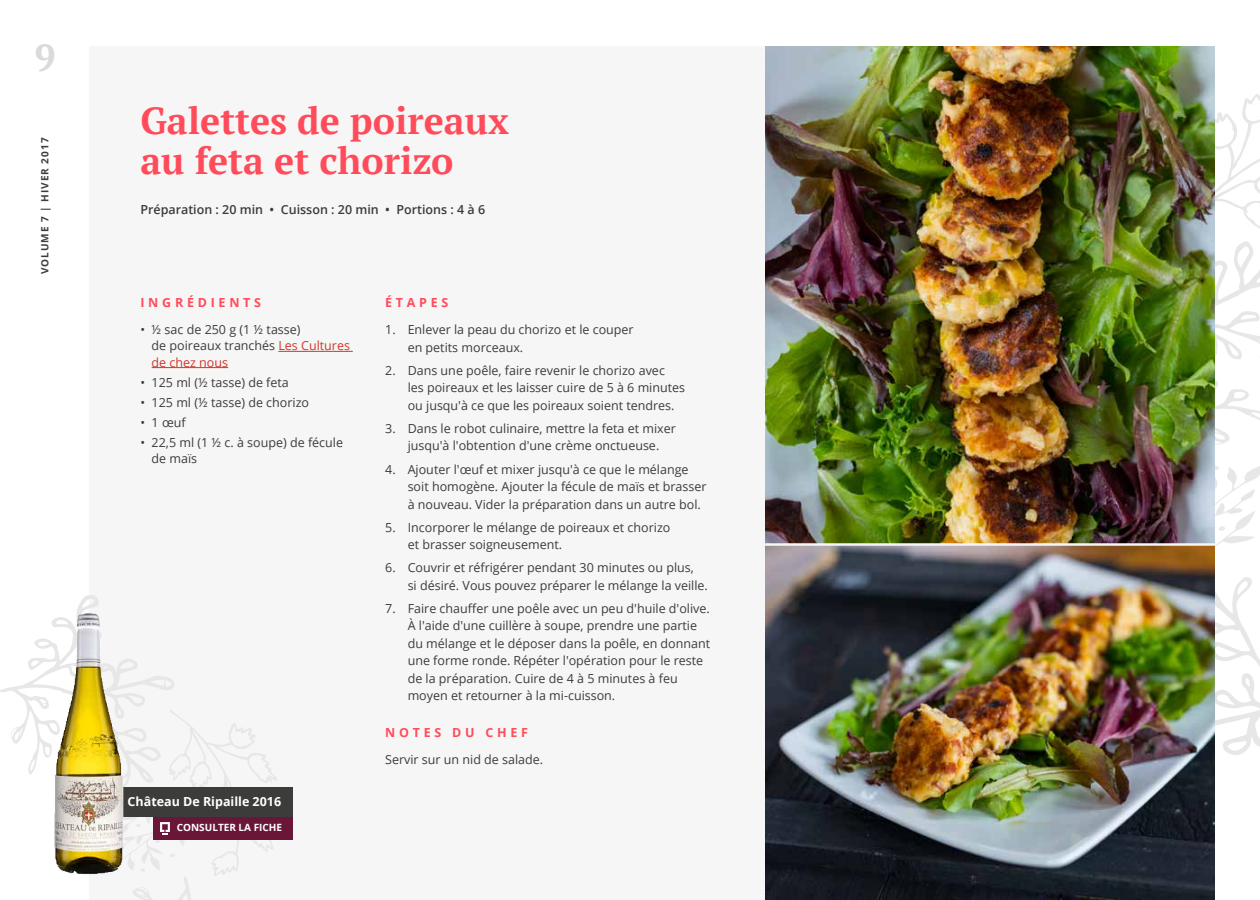
<style>
.page{position:relative;width:1260px;height:900px;background:#fff}
.page>*{position:absolute;margin:0;border:0;box-sizing:border-box;transform-origin:0 0}
.t1{font:700 37.5px/40px "PT Serif";color:#ff4b5a}
.t2{font:700 37.5px "PT Serif";color:#dadada}
.t3{font:12.5px/17.5px "Open Sans";color:#3c3c3b}
.t4{font:600 12.5px "Open Sans";color:#3c3c3b}
.t5{font:700 12.5px "Open Sans";letter-spacing:.3em;color:#ff4b5a}
.t6{font:700 12.5px "Open Sans";color:#fff}
.t7{font:700 10px "Open Sans";letter-spacing:.1em;color:#3c3c3b}
.t8{font:700 10px "Open Sans";color:#fff}
.s1{color:#d23627}
</style>
<div class="page">
<div style="left:89px;top:46px;width:1126px;height:854px;background:#f6f6f6"></div>
<svg style="left:1215px;top:466px;width:45px;height:289px"></svg>
<svg style="left:1215px;top:94px;width:45px;height:128px"></svg>
<svg style="left:1215px;top:222px;width:45px;height:223px"></svg>
<img style="left:765px;top:47px;width:450px;height:496px">
<img style="left:765px;top:546px;width:450px;height:354px">
<hr style="left:278px;top:351px;width:75px;height:1px;background:#d23627">
<hr style="left:152px;top:367px;width:76px;height:1px;background:#d23627">
<div style="left:97px;top:787px;width:196px;height:30px;background:#3c3c3b"></div>
<div style="left:153px;top:817px;width:140px;height:22px;background:#6a1639"></div>
<svg style="left:0;top:595px;width:288px;height:305px"></svg>
<h1 class="t2" style="left:34px;top:32px;width:23px">9</h1>
<p class="t7" style="left:38px;top:274px;width:138px;rotate:-90deg">VOLUME 7 | HIVER 2017</p>
<h1 class="t1" style="left:140px;top:100px;width:370px">Galettes de poireaux au feta et chorizo</h1>
<p class="t4" style="left:140px;top:201px;width:346px">Préparation : 20 min • Cuisson : 20 min • Portions : 4 à 6</p>
<p class="t5" style="left:140px;top:294px;width:122px">INGRÉDIENTS</p>
<p class="t5" style="left:385px;top:294px;width:65px">ÉTAPES</p>
<p class="t3" style="left:152px;top:321px;width:200px;line-height:16.2px;text-indent:-11px">• ½ sac de 250 g (1 ½ tasse)<br>de poireaux tranchés <span class="s1">Les Cultures de chez nous</span></p>
<p class="t3" style="left:140px;top:373px;width:150px">• 125 ml (½ tasse) de feta</p>
<p class="t3" style="left:140px;top:393px;width:170px">• 125 ml (½ tasse) de chorizo</p>
<p class="t3" style="left:140px;top:413px;width:47px">• 1 œuf</p>
<p class="t3" style="left:152px;top:434px;width:193px;line-height:16.2px;text-indent:-11px">• 22,5 ml (1 ½ c. à soupe) de fécule de maïs</p>
<p class="t6" style="left:128px;top:792px;width:155px">Château De Ripaille 2016</p>
<p class="t8" style="left:177px;top:821px;width:107px">CONSULTER LA FICHE</p>
<p class="t3" style="left:408px;top:321px;width:228px;text-indent:-22px">1. Enlever la peau du chorizo et le couper en petits morceaux.</p>
<p class="t3" style="left:408px;top:361px;width:279px;text-indent:-22px">2. Dans une poêle, faire revenir le chorizo avec<br>les poireaux et les laisser cuire de 5 à 6 minutes ou jusqu'à ce que les poireaux soient tendres.</p>
<p class="t3" style="left:385px;top:419px;width:292px;text-align:center">3. Dans le robot culinaire, mettre la feta et mixer jusqu'à l'obtention d'une crème onctueuse.</p>
<p class="t3" style="left:408px;top:460px;width:300px;text-indent:-22px">4. Ajouter l'œuf et mixer jusqu'à ce que le mélange soit homogène. Ajouter la fécule de maïs et brasser à nouveau. Vider la préparation dans un autre bol.</p>
<p class="t3" style="left:408px;top:518px;width:264px;text-indent:-22px">5. Incorporer le mélange de poireaux et chorizo et brasser soigneusement.</p>
<p class="t3" style="left:408px;top:559px;width:302px;text-indent:-22px">6. Couvrir et réfrigérer pendant 30 minutes ou plus,<br>si désiré. Vous pouvez préparer le mélange la veille.</p>
<p class="t3" style="left:408px;top:599px;width:304px;text-indent:-23px">7. Faire chauffer une poêle avec un peu d'huile d'olive.<br>À l'aide d'une cuillère à soupe, prendre une partie du mélange et le déposer dans la poêle, en donnant une forme ronde. Répéter l'opération pour le reste de la préparation. Cuire de 4 à 5 minutes à feu moyen et retourner à la mi-cuisson.</p>
<p class="t5" style="left:385px;top:724px;width:144px">NOTES DU CHEF</p>
<p class="t3" style="left:385px;top:751px;width:160px">Servir sur un nid de salade.</p>
</div>
